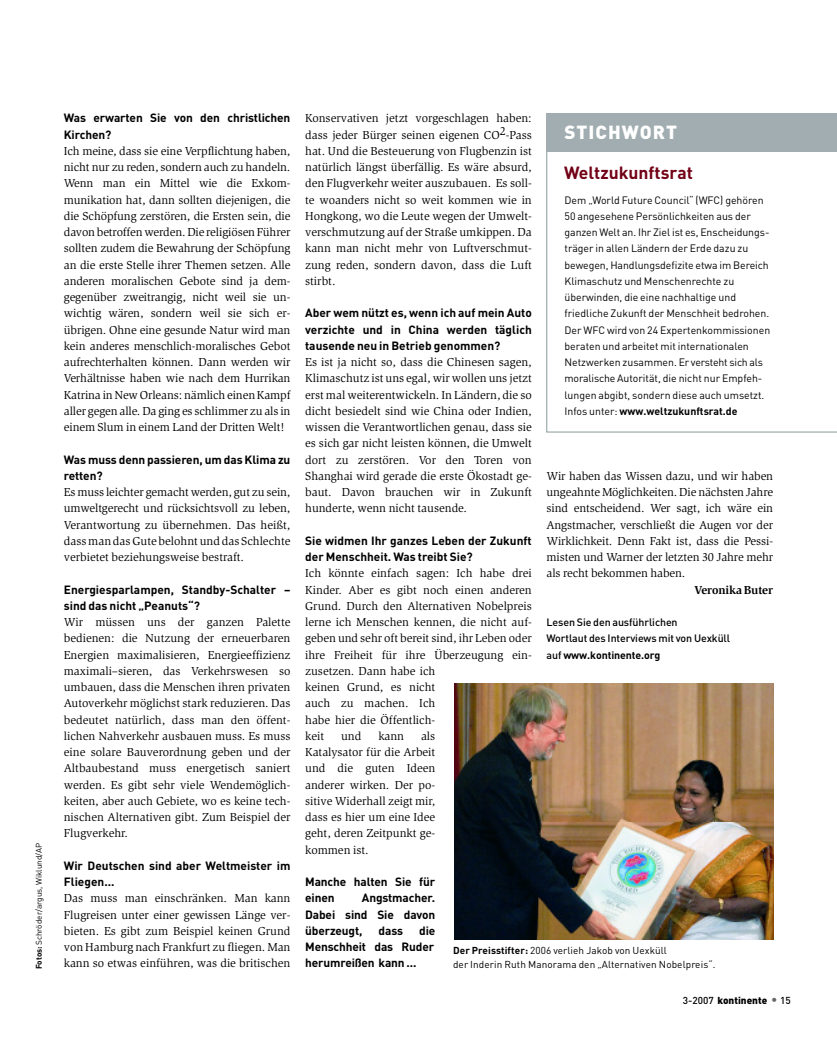
<style>
.page{position:relative;width:837px;height:1049px;background:#fff}
.page>*{position:absolute;margin:0;border:0;box-sizing:border-box;transform-origin:0 0}
.t1{font:900 18.75px "DIN Pro";letter-spacing:.055em;color:#fff}
.t2{font:700 17.5px "DIN Pro";color:#720016}
.t3{font:11.88px/16.2px "Slimbach Std";color:#000;text-align:justify}
.t4{font:700 11.88px/16.2px "DIN Pro";letter-spacing:-.005em;color:#000}
.t5{font:700 11.88px "Slimbach Std";letter-spacing:-.01em;color:#000}
.t6{font:10.62px/16.2px "DIN Pro";color:#000}
.t7{font:500 10.62px/16.2px "DIN Pro";letter-spacing:-.01em;color:#000}
.t8{font:10px "DIN Pro";letter-spacing:.01em;color:#000}
.t9{font:900 10px "DIN Pro";color:#000}
.t10{font:8.12px "DIN Pro";color:#000}
.s1{font-weight:700}
.s2{font-weight:500}
.s3{font-weight:500;font-size:12.5px;color:#666}
</style>
<div class="page">
<svg style="left:546px;top:152px;width:290px;height:280px"></svg>
<div style="left:546px;top:113px;width:290px;height:39px;background:#a1adb0"></div>
<img style="left:454px;top:683px;width:319px;height:256px">
<p class="t10" style="left:34px;top:969px;width:128px;rotate:-90deg"><span class="s1">Fotos:</span> Schröder/argus, Wiklund/AP</p>
<p class="t4" style="left:64px;top:110px;width:228px">Was erwarten Sie von den christlichen<br>Kirchen?</p>
<p class="t3" style="left:64px;top:144px;width:228px">Ich meine, dass sie eine Verpflichtung haben, nicht nur zu reden, sondern auch zu handeln.<br>Wenn man ein Mittel wie die Exkom&shy;munikation hat, dann sollten diejenigen, die die Schöpfung zerstören, die Ersten sein, die davonbetroffenwerden. Die religiösenFührer sollten zudem die Bewahrung der Schöpfung an die erste Stelle ihrer Themen setzen. Alle anderen moralischen Gebote sind ja dem&shy;gegenüber zweitrangig, nicht weil sie un&shy;wichtig wären, sondern weil sie sich er&shy;übrigen. Ohne eine gesunde Natur wird man kein anderes menschlich-moralisches Gebot aufrechterhalten können. Dann werden wir Verhältnisse haben wie nach dem Hurrikan Katrina in New Orleans: nämlich einen Kampf aller gegen alle. Da ging es schlimmer zu als in einem Slum in einem Land der Dritten Welt!</p>
<p class="t4" style="left:64px;top:451px;width:228px">Was muss denn passieren, um das Klima zu retten?</p>
<p class="t3" style="left:64px;top:485px;width:228px">Es muss leichter gemacht werden, gut zu sein, umweltgerecht und rücksichtsvoll zu leben, Verantwortung zu übernehmen. Das heißt, dass man dasGute belohnt und das Schlechte verbietet beziehungsweise bestraft.</p>
<p class="t4" style="left:64px;top:581px;width:228px">Energiesparlampen, Standby-Schalter – sind das nicht „Peanuts“?</p>
<p class="t3" style="left:64px;top:615px;width:228px">Wir müssen uns der ganzen Palette bedienen: die Nutzung der erneuerbaren Energien maximalisieren, Energieeffizienz maximali–sieren, das Verkehrswesen so umbauen, dass die Menschen ihren privaten Autoverkehr möglichst stark reduzieren. Das bedeutet natürlich, dass man den öffent&shy;lichen Nahverkehr ausbauen muss. Es muss eine solare Bauverordnung geben und der Altbaubestand muss energetisch saniert werden. Es gibt sehr viele Wendemöglich&shy;keiten, aber auch Gebiete, wo es keine tech&shy;nischen Alternativen gibt. Zum Beispiel der Flugverkehr.</p>
<p class="t4" style="left:64px;top:857px;width:228px">Wir Deutschen sind aber Weltmeister im<br>Fliegen...</p>
<p class="t3" style="left:64px;top:891px;width:228px">Das muss man einschränken. Man kann Flugreisen unter einer gewissen Länge ver&shy;bieten. Es gibt zum Beispiel keinen Grund von Hamburg nach Frankfurt zu fliegen. Man kann so etwas einführen, was die britischen</p>
<p class="t3" style="left:305px;top:111px;width:228px">Konservativen jetzt vorgeschlagen haben: dass jeder Bürger seinen eigenen CO2-Pass hat. Und die Besteuerung von Flugbenzin ist natürlich längst überfällig. Es wäre absurd, den Flugverkehr weiter auszubauen. Es soll&shy;te woanders nicht so weit kommen wie in Hongkong, wo die Leute wegen der Umwelt&shy;verschmutzung auf der Straße umkippen. Da kann man nicht mehr von Luftverschmut&shy;zung reden, sondern davon, dass die Luft stirbt.</p>
<p class="t4" style="left:305px;top:305px;width:228px;text-align:justify">Aber wem nützt es, wenn ich auf mein Auto verzichte und in China werden täglich tausende neu in Betrieb genommen?</p>
<p class="t3" style="left:305px;top:355px;width:228px">Es ist ja nicht so, dass die Chinesen sagen, Klimaschutz ist uns egal, wir wollen uns jetzt erst mal weiterentwickeln. In Ländern, die so dicht besiedelt sind wie China oder Indien, wissen die Verantwortlichen genau, dass sie es sich gar nicht leisten können, die Umwelt dort zu zerstören. Vor den Toren von Shanghai wird gerade die erste Ökostadt ge&shy;baut. Davon brauchen wir in Zukunft hunderte, wenn nicht tausende.</p>
<p class="t4" style="left:305px;top:532px;width:228px">Sie widmen Ihr ganzes Leben der Zukunft der Menschheit. Was treibt Sie?</p>
<p class="t3" style="left:305px;top:566px;width:228px;text-align:left">Ich könnte einfach sagen: Ich habe drei<br>Kinder. Aber es gibt noch einen anderen<br>Grund. Durch den Alternativen Nobelpreis lerne ich Menschen kennen, die nicht auf&shy;geben und sehr oft bereit sind, ihr Leben oder ihre Freiheit für ihre Überzeugung ein&shy;zusetzen. Dann habe ich<br>keinen Grund, es nicht<br>auch zu machen. Ich<br>habe hier die Öffentlich-<br>keit</p>
<h1 class="t1" style="left:564px;top:121px;width:114px">STICHWORT</h1>
<h2 class="t2" style="left:564px;top:162px;width:130px">Weltzukunftsrat</h2>
<p class="t6" style="left:564px;top:192px;width:207px">Dem „World Future Council“ (WFC) gehören 50 angesehene Persönlichkeiten aus der ganzen Welt an. Ihr Ziel ist es, Enscheidungs&shy;träger in allen Ländern der Erde dazu zu bewegen, Handlungsdefizite etwa im Bereich Klimaschutz und Menschenrechte zu überwinden, die eine nachhaltige und friedliche Zukunft der Menschheit bedrohen.<br>Der WFC wird von 24 Expertenkommissionen beraten und arbeitet mit internationalen Netzwerken zusammen. Er versteht sich als moralische Autorität, die nicht nur Empfeh&shy;lungen abgibt, sondern diese auch umsetzt.<br>Infos unter: <span class="s1">www.weltzukunftsrat.de</span></p>
<p class="t3" style="left:546px;top:469px;width:228px">Wir haben das Wissen dazu, und wir haben ungeahnte Möglichkeiten. Die nächsten Jahre sind entscheidend. Wer sagt, ich wäre ein Angstmacher, verschließt die Augen vor der Wirklichkeit. Denn Fakt ist, dass die Pessi&shy;misten und Warner der letzten 30 Jahre mehr als recht bekommen haben.</p>
<p class="t5" style="left:693px;top:585px;width:81px">VeronikaButer</p>
<p class="t7" style="left:546px;top:614px;width:185px">Lesen Sie den ausführlichen<br>Wortlaut des Interviews mit von Uexküll auf <span class="s1">www.kontinente.org</span></p>
<p class="t3" style="left:305px;top:729px;width:132px;text-indent:116px">als Katalysator für die Arbeit und die guten Ideen anderer wirken. Der po&shy;sitive Widerhall zeigt mir, dass es hier um eine Idee geht, deren Zeitpunkt ge&shy;kommen ist.</p>
<p class="t4" style="left:305px;top:873px;width:132px">Manche halten Sie für einen</p>
<p class="t3" style="left:341px;top:729px;width:22px">und</p>
<p class="t3" style="left:378px;top:729px;width:27px">kann</p>
<p class="t4" style="left:305px;top:890px;width:132px;text-align:justify;text-indent:57px">Angstmacher.<br>Dabei sind Sie davon überzeugt,</p>
<p class="t4" style="left:305px;top:922px;width:132px;text-align:justify;text-indent:114px">die Menschheit das Ruder herumreißen kann ...</p>
<p class="t4" style="left:378px;top:922px;width:26px">dass</p>
<p class="t8" style="left:453px;top:944px;width:215px"><span class="s1">Der Preisstifter:</span> 2006 verlieh Jakob von Uexküll</p>
<p class="t8" style="left:453px;top:958px;width:264px">der Inderin Ruth Manorama den „Alternativen Nobelpreis“.</p>
<p class="t9" style="left:682px;top:994px;width:109px"><span class="s2">3-2007</span> kontinente <span class="s3">•</span> <span class="s2">15</span></p>
</div>
